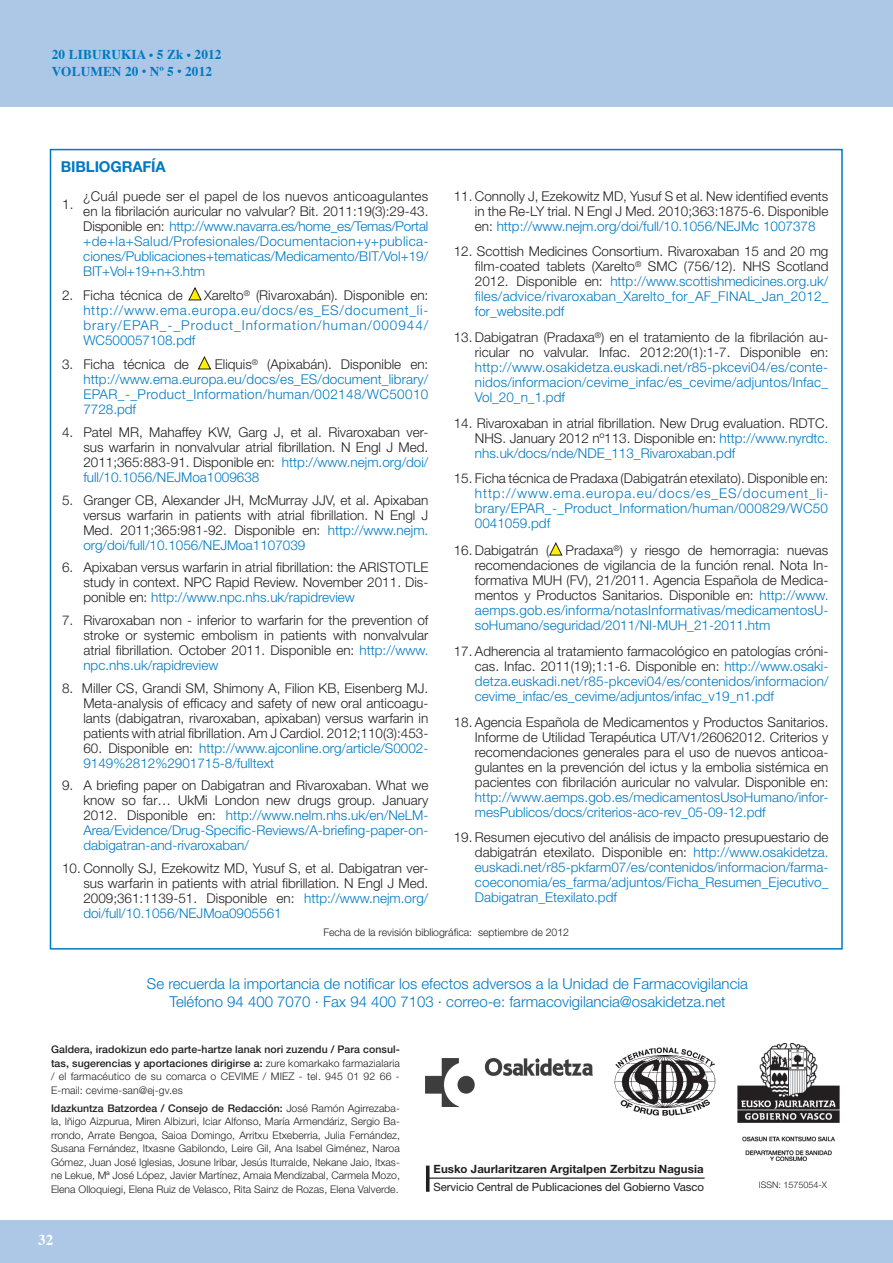
<style>
.page{position:relative;width:893px;height:1263px;background:#fff}
.page>*{position:absolute;margin:0;border:0;box-sizing:border-box;transform-origin:0 0}
.t1{font:300 15px/18.6px "Helvetica Neue";color:#0079c2;text-align:center}
.t2{font:700 15px "Helvetica Neue";letter-spacing:-.01em;color:#0079c2}
.t3{font:700 15px "Times";color:#fff}
.t4{font:300 13.5px/15px "Helvetica Neue";color:#231f20;text-align:justify}
.t5{font:300 13.5px/15px "Helvetica Neue";color:#0079c2;text-align:justify}
.t6{font:700 13.5px/16.2px "Times";letter-spacing:.01em;color:#0079c2}
.t7{font:11.4px "Helvetica Neue";letter-spacing:-.005em;color:#231f20}
.t8{font:700 11.4px "Helvetica Neue";letter-spacing:.005em;color:#231f20}
.t9{font:300 10.5px/13.5px "Helvetica Neue";color:#231f20;text-align:justify}
.t10{font:300 9px "Helvetica Neue";color:#231f20}
.s1{font-size:12px}
.s2{color:#231f20}
.s3{color:#0079c2}
.s4{font-weight:500}
</style>
<div class="page">
<div style="left:0;top:0;width:893px;height:106px;background:#adc7e7"></div>
<div style="left:0;top:1220px;width:893px;height:43px;background:#adc7e7"></div>
<svg style="left:188px;top:287px;width:14px;height:14px"></svg>
<svg style="left:198px;top:356px;width:13px;height:14px"></svg>
<svg style="left:549px;top:542px;width:13px;height:14px"></svg>
<img style="left:425px;top:1059px;width:168px;height:47px">
<img style="left:614px;top:1047px;width:102px;height:69px">
<img style="left:737px;top:1044px;width:103px;height:116px">
<hr style="left:428px;top:1177px;width:277px;height:2px;background:#231f20">
<svg style="left:426px;top:1165px;width:4px;height:27px"></svg>
<p class="t6" style="left:52px;top:45px;width:171px">20 LIBURUKIA <span class="s1">•</span> 5 Zk <span class="s1">•</span> 2012<br>VOLUMEN 20 <span class="s1">•</span> Nº 5 <span class="s1">•</span> 2012</p>
<p class="t2" style="left:61px;top:158px;width:106px">BIBLIOGRAFÍA</p>
<p class="t4" style="left:62px;top:196px;width:13px">1.</p>
<p class="t5" style="left:83px;top:188px;width:347px"><span class="s2">¿Cuál puede ser el papel de los nuevos anticoagulantes en la fibrilación auricular no valvular? Bit. 2011:19(3):29-43.<br>Disponible en:</span> http://www.navarra.es/home_es/Temas/Portal +de+la+Salud/Profesionales/Documentacion+y+publica&shy;ciones/Publicaciones+tematicas/Medicamento/BIT/Vol+19/ BIT+Vol+19+n+3.htm</p>
<p class="t4" style="left:62px;top:288px;width:122px">2. Ficha técnica de</p>
<p class="t4" style="left:475px;top:188px;width:355px;text-indent:-21px">11. Connolly J, Ezekowitz MD, Yusuf S et al. New identified events in the Re-LY trial. N Engl J Med. 2010;363:1875-6. Disponible en: <span class="s3">http://www.nejm.org/doi/full/10.1056/NEJMc 1007378</span></p>
<p class="t4" style="left:475px;top:244px;width:355px;text-indent:-21px">12. Scottish Medicines Consortium. Rivaroxaban 15 and 20 mg film-coated tablets (Xarelto<sup>®</sup> SMC (756/12). NHS Scotland 2012. Disponible en: <span class="s3">http://www.scottishmedicines.org.uk/ files/advice/rivaroxaban_Xarelto_for_AF_FINAL_Jan_2012_ for_website.pdf</span></p>
<p class="t4" style="left:454px;top:329px;width:376px;text-align:right">13. Dabigatran (Pradaxa<sup>®</sup>) en el tratamiento de la fibrilación au&shy;ricular no valvular. Infac. 2012:20(1):1-7. Disponible en:</p>
<p class="t5" style="left:475px;top:359px;width:355px">http://www.osakidetza.euskadi.net/r85-pkcevi04/es/conte&shy;nidos/informacion/cevime_infac/es_cevime/adjuntos/Infac_ Vol_20_n_1.pdf</p>
<p class="t4" style="left:475px;top:415px;width:355px;text-indent:-21px">14. Rivaroxaban in atrial fibrillation. New Drug evaluation. RDTC.<br>NHS. January 2012 nº113. Disponible en: <span class="s3">http://www.nyrdtc. nhs.uk/docs/nde/NDE_113_Rivaroxaban.pdf</span></p>
<p class="t4" style="left:454px;top:471px;width:376px">15. Ficha técnica de Pradaxa (Dabigatrán etexilato). Disponible en:</p>
<p class="t5" style="left:475px;top:486px;width:355px">http://www.ema.europa.eu/docs/es_ES/document_li&shy;brary/EPAR_-_Product_Information/human/000829/WC50<br>0041059.pdf</p>
<p class="t4" style="left:475px;top:543px;width:355px;text-indent:-21px">16. Dabigatrán ( Pradaxa<sup>®</sup>) y riesgo de hemorragia: nuevas recomendaciones de vigilancia de la función renal. Nota In&shy;formativa MUH (FV), 21/2011. Agencia Española de Medica&shy;mentos y Productos Sanitarios. Disponible en: <span class="s3">http://www. aemps.gob.es/informa/notasInformativas/medicamentosU&shy;soHumano/seguridad/2011/NI-MUH_21-2011.htm</span></p>
<p class="t5" style="left:475px;top:643px;width:355px;text-indent:-21px"><span class="s2">17. Adherencia al tratamiento farmacológico en patologías cróni&shy;cas. Infac. 2011(19);1:1-6. Disponible en:</span> http://www.osaki&shy;detza.euskadi.net/r85-pkcevi04/es/contenidos/informacion/ cevime_infac/es_cevime/adjuntos/infac_v19_n1.pdf</p>
<p class="t4" style="left:475px;top:714px;width:355px;text-indent:-21px">18. Agencia Española de Medicamentos y Productos Sanitarios.<br>Informe de Utilidad Terapéutica UT/V1/26062012. Criterios y recomendaciones generales para el uso de nuevos anticoa&shy;gulantes en la prevención del ictus y la embolia sistémica en pacientes con fibrilación auricular no valvular. Disponible en:</p>
<p class="t5" style="left:475px;top:789px;width:355px">http://www.aemps.gob.es/medicamentosUsoHumano/infor&shy;mesPublicos/docs/criterios-aco-rev_05-09-12.pdf</p>
<p class="t5" style="left:475px;top:830px;width:355px;text-indent:-21px"><span class="s2">19. Resumen ejecutivo del análisis de impacto presupuestario de dabigatrán etexilato. Disponible en:</span> http://www.osakidetza. euskadi.net/r85-pkfarm07/es/contenidos/informacion/farma&shy;coeconomia/es_farma/adjuntos/Ficha_Resumen_Ejecutivo_ Dabigatran_Etexilato.pdf</p>
<p class="t9" style="left:323px;top:925px;width:247px">Fecha de la revisión bibliográfica: septiembre de 2012</p>
<p class="t5" style="left:83px;top:288px;width:347px;text-indent:121px"><span class="s2">Xarelto</span><sup>®</sup> <span class="s2">(Rivaroxabán). Disponible en: </span>http://www.ema.europa.eu/docs/es_ES/document_li&shy;brary/EPAR_-_Product_Information/human/000944/ WC500057108.pdf</p>
<p class="t4" style="left:62px;top:357px;width:128px">3. Ficha técnica de</p>
<p class="t5" style="left:83px;top:357px;width:347px;text-indent:132px"><span class="s2">Eliquis</span><sup>®</sup> <span class="s2">(Apixabán). Disponible en: </span>http://www.ema.europa.eu/docs/es_ES/document_library/ EPAR_-_Product_Information/human/002148/WC50010<br>7728.pdf</p>
<p class="t4" style="left:83px;top:424px;width:347px;text-indent:-21px">4. Patel MR, Mahaffey KW, Garg J, et aI. Rivaroxaban ver&shy;sus warfarin in nonvalvular atrial fibrillation. N Engl J Med.<br>2011;365:883-91. Disponible en: <span class="s3">http://www.nejm.org/doi/ full/10.1056/NEJMoa1009638</span></p>
<p class="t4" style="left:83px;top:492px;width:347px;text-indent:-21px">5. Granger CB, Alexander JH, McMurray JJV, et al. Apixaban versus warfarin in patients with atrial fibrillation. N Engl J Med. 2011;365:981-92. Disponible en: <span class="s3">http://www.nejm. org/doi/full/10.1056/NEJMoa1107039</span></p>
<p class="t4" style="left:83px;top:560px;width:347px;text-indent:-21px">6. Apixaban versus warfarin in atrial fibrillation: the ARISTOTLE study in context. NPC Rapid Review. November 2011. Dis&shy;ponible en: <span class="s3">http://www.npc.nhs.uk/rapidreview</span></p>
<p class="t4" style="left:83px;top:612px;width:347px;text-indent:-21px">7. Rivaroxaban non - inferior to warfarin for the prevention of stroke or systemic embolism in patients with nonvalvular atrial fibrillation. October 2011. Disponible en: <span class="s3">http://www. npc.nhs.uk/rapidreview</span></p>
<p class="t4" style="left:83px;top:680px;width:347px;text-indent:-21px">8. Miller CS, Grandi SM, Shimony A, Filion KB, Eisenberg MJ.<br>Meta-analysis of efficacy and safety of new oral anticoagu&shy;lants (dabigatran, rivaroxaban, apixaban) versus warfarin in patients with atrial fibrillation. Am J Cardiol. 2012;110(3):453-</p>
<p class="t5" style="left:83px;top:740px;width:347px"><span class="s2">60. Disponible en:</span> http://www.ajconline.org/article/S0002-<br>9149%2812%2901715-8/fulltext</p>
<p class="t5" style="left:83px;top:777px;width:347px;text-indent:-21px"><span class="s2">9. A briefing paper on Dabigatran and Rivaroxaban. What we know so far… UkMi London new drugs group. January 2012. Disponible en:</span> http://www.nelm.nhs.uk/en/NeLM-Area/Evidence/Drug-Specific-Reviews/A-briefing-paper-on&shy;dabigatran-and-rivaroxaban/</p>
<p class="t4" style="left:83px;top:860px;width:347px;text-indent:-21px">10. Connolly SJ, Ezekowitz MD, Yusuf S, et al. Dabigatran ver&shy;sus warfarin in patients with atrial fibrillation. N Engl J Med.<br>2009;361:1139-51. Disponible en: <span class="s3">http://www.nejm.org/ doi/full/10.1056/NEJMoa0905561</span></p>
<p class="t1" style="left:147px;top:973px;width:603px">Se recuerda la importancia de notificar los efectos adversos a la Unidad de Farmacovigilancia<br>Teléfono 94 400 7070 · Fax 94 400 7103 · correo-e: farmacovigilancia@osakidetza.net</p>
<p class="t9" style="left:51px;top:1042px;width:350px"><span class="s4">Galdera, iradokizun edo parte-hartze lanak nori zuzendu / Para consul&shy;tas, sugerencias y aportaciones dirigirse a:</span> zure komarkako farmazialaria / el farmacéutico de su comarca o CEVIME / MIEZ - tel. 945 01 92 66 - E-mail: cevime-san@ej-gv.es</p>
<p class="t9" style="left:51px;top:1101px;width:350px"><span class="s4">Idazkuntza Batzordea / Consejo de Redacción:</span> José Ramón Agirrezaba&shy;la, Iñigo Aizpurua, Miren Albizuri, Iciar Alfonso, María Armendáriz, Sergio Ba&shy;rrondo, Arrate Bengoa, Saioa Domingo, Arritxu Etxeberria, Julia Fernández, Susana Fernández, Itxasne Gabilondo, Leire Gil, Ana Isabel Giménez, Naroa Gómez, Juan José Iglesias, Josune Iribar, Jesús Iturralde, Nekane Jaio, Itxas&shy;ne Lekue, Mª José López, Javier Martínez, Amaia Mendizabal, Carmela Mozo, Elena Olloquiegi, Elena Ruiz de Velasco, Rita Sainz de Rozas, Elena Valverde.</p>
<p class="t3" style="left:38px;top:1226px;width:17px">32</p>
<p class="t8" style="left:434px;top:1161px;width:272px">Eusko Jaurlaritzaren Argitalpen Zerbitzu Nagusia</p>
<p class="t7" style="left:434px;top:1180px;width:272px">Servicio Central de Publicaciones del Gobierno Vasco</p>
<p class="t10" style="left:759px;top:1179px;width:70px">ISSN: 1575054-X</p>
</div>
